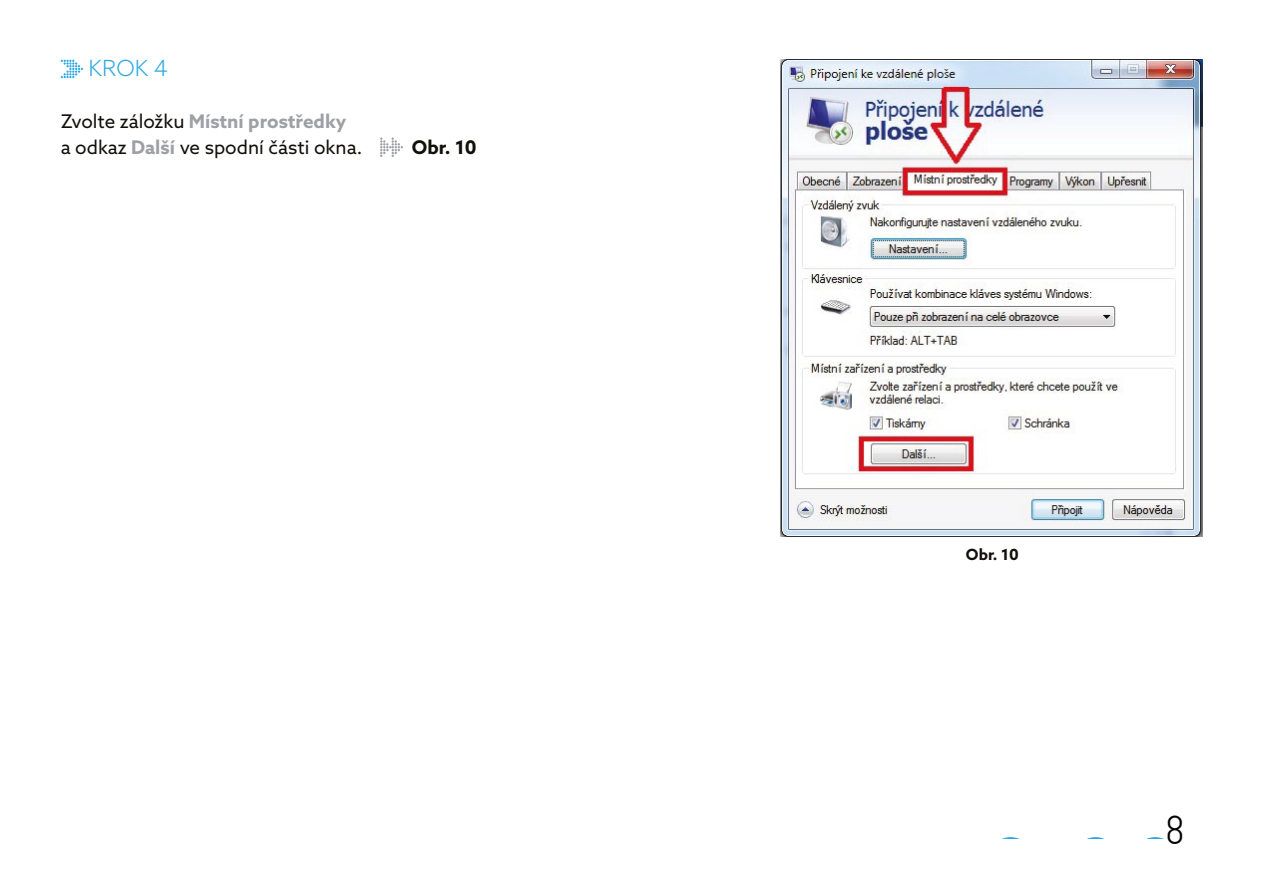
<style>
.page{position:relative;width:1263px;height:893px;background:#fff}
.page>*{position:absolute;margin:0;border:0;box-sizing:border-box;transform-origin:0 0}
.t1{font:40.5px "Muni";color:#020203}
.t2{font:300 22.35px "Azo Sans";color:#2ca8e0}
.t3{font:18.9px/25.7px "Azo Sans";color:#12100b}
.t4{font:700 18.9px "Azo Sans";color:#12100b}
.t5{font:700 15.45px "Azo Sans";color:#12100b}
.s1{font-weight:700;color:#9da1a6}
</style>
<div class="page">
<svg style="left:1146px;top:837px;width:18px;height:2px"></svg>
<svg style="left:1087px;top:837px;width:18px;height:2px"></svg>
<svg style="left:1002px;top:837px;width:18px;height:2px"></svg>
<svg style="left:61px;top:60px;width:22px;height:18px"></svg>
<svg style="left:380px;top:137px;width:23px;height:20px"></svg>
<img style="left:781px;top:59px;width:421px;height:477px">
<p class="t2" style="left:88px;top:54px;width:81px">KROK 4</p>
<p class="t3" style="left:61px;top:108px;width:303px">Zvolte záložku <span class="s1">Místní prostředky<br></span>a odkaz <span class="s1">Další</span> ve spodní části okna.</p>
<p class="t4" style="left:412px;top:134px;width:66px">Obr. 10</p>
<p class="t5" style="left:966px;top:544px;width:54px">Obr. 10</p>
<h1 class="t1" style="left:1161px;top:808px;width:30px">8</h1>
</div>
